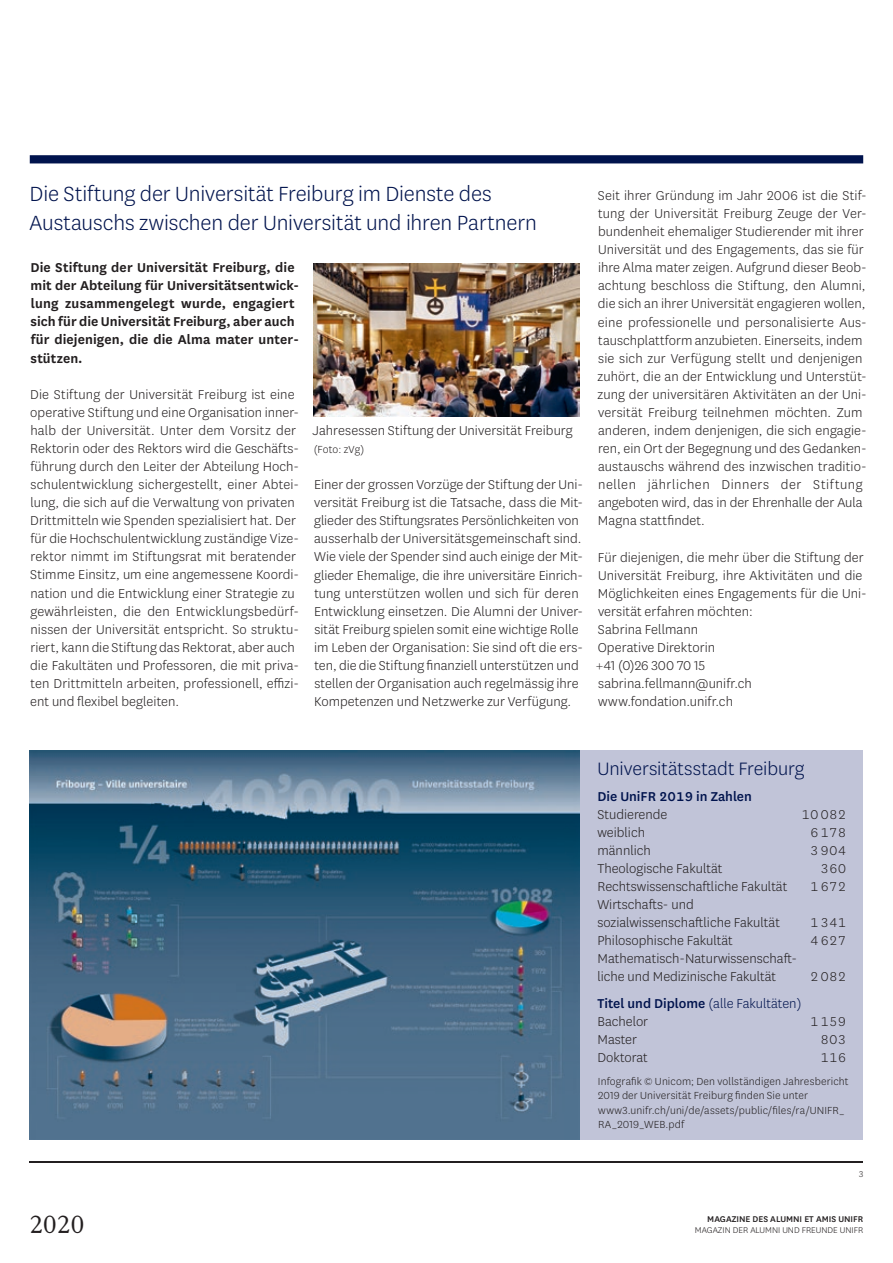
<style>
.page{position:relative;width:893px;height:1263px;background:#fff}
.page>*{position:absolute;margin:0;border:0;box-sizing:border-box;transform-origin:0 0}
.t1{font:27px "Korpus A";color:#231f20}
.t2{font:300 24px/28.8px "National Uni Fr";letter-spacing:-.005em;color:#00134d}
.t3{font:300 21px "National Uni Fr";letter-spacing:-.005em;color:#00134d}
.t4{font:300 15px/18.1px "National Uni Fr";letter-spacing:.005em;color:#231f20}
.t5{font:600 15px/18px "National Uni Fr";letter-spacing:.005em;color:#231f20}
.t6{font:300 15px/18px "National Uni Fr";color:#00134d}
.t7{font:500 15px "National Uni Fr";color:#00134d}
.t8{font:300 12px/14.4px "National Uni Fr";letter-spacing:.01em;color:#231f20}
.t9{font:300 9.75px "National Uni Fr";color:#231f20}
.t10{font:500 9.75px "National Uni Fr";color:#231f20}
.s1{font-weight:500}
.s2{color:#231f20}
</style>
<div class="page">
<hr style="left:30px;top:1161px;width:833px;height:1px;background:#231f20">
<div style="left:30px;top:155px;width:833px;height:8px;background:#00134d"></div>
<img style="left:314px;top:264px;width:265px;height:153px">
<div style="left:579px;top:750px;width:284px;height:390px;background:#c1c4d8"></div>
<img style="left:30px;top:750px;width:549px;height:389px">
<h2 class="t2" style="left:29px;top:179px;width:509px">Die Stiftung der Universität Freiburg im Dienste des<br>Austauschs zwischen der Universität und ihren Partnern</h2>
<p class="t5" style="left:30px;top:258px;width:270px">Die Stiftung der Universität Freiburg, die mit der Abteilung für Universitätsentwick&shy;lung zusammengelegt wurde, engagiert sich für die Universität Freiburg, aber auch für diejenigen, die die Alma mater unter&shy;stützen.</p>
<p class="t4" style="left:30px;top:385px;width:270px">Die Stiftung der Universität Freiburg ist eine operative Stiftung und eine Organisation inner&shy;halb der Universität. Unter dem Vorsitz der Rektorin oder des Rektors wird die Geschäfts&shy;führung durch den Leiter der Abteilung Hoch&shy;schulentwicklung sichergestellt, einer Abtei&shy;lung, die sich auf die Verwaltung von privaten Drittmitteln wie Spenden spezialisiert hat. Der für die Hochschulentwicklung zuständige Vize&shy;rektor nimmt im Stiftungsrat mit beratender Stimme Einsitz, um eine angemessene Koordi&shy;nation und die Entwicklung einer Strategie zu gewährleisten, die den Entwicklungsbedürf&shy;nissen der Universität entspricht. So struktu&shy;riert, kann die Stiftung das Rektorat, aber auch die Fakultäten und Professoren, die mit priva&shy;ten Drittmitteln arbeiten, professionell, effizi&shy;ent und flexibel begleiten.</p>
<p class="t4" style="left:313px;top:421px;width:262px">Jahresessen Stiftung der Universität Freiburg</p>
<p class="t8" style="left:314px;top:442px;width:52px">(Foto: zVg)</p>
<p class="t4" style="left:314px;top:475px;width:270px">Einer der grossen Vorzüge der Stiftung der Uni&shy;versität Freiburg ist die Tatsache, dass die Mit&shy;glieder des Stiftungsrates Persönlichkeiten von ausserhalb der Universitätsgemeinschaft sind.<br>Wie viele der Spender sind auch einige der Mit&shy;glieder Ehemalige, die ihre universitäre Einrich&shy;tung unterstützen wollen und sich für deren Entwicklung einsetzen. Die Alumni der Univer&shy;sität Freiburg spielen somit eine wichtige Rolle im Leben der Organisation: Sie sind oft die ers&shy;ten, die die Stiftung finanziell unterstützen und stellen der Organisation auch regelmässig ihre Kompetenzen und Netzwerke zur Verfügung.</p>
<p class="t4" style="left:598px;top:186px;width:271px">Seit ihrer Gründung im Jahr 2006 ist die Stif&shy;tung der Universität Freiburg Zeuge der Ver&shy;bundenheit ehemaliger Studierender mit ihrer Universität und des Engagements, das sie für ihre Alma mater zeigen. Aufgrund dieser Beob&shy;achtung beschloss die Stiftung, den Alumni, die sich an ihrer Universität engagieren wollen, eine professionelle und personalisierte Aus&shy;tauschplattform anzubieten. Einerseits, indem sie sich zur Verfügung stellt und denjenigen zuhört, die an der Entwicklung und Unterstüt&shy;zung der universitären Aktivitäten an der Uni&shy;versität Freiburg teilnehmen möchten. Zum anderen, indem denjenigen, die sich engagie&shy;ren, ein Ort der Begegnung und des Gedanken&shy;austauschs während des inzwischen traditio&shy;nellen jährlichen Dinners der Stiftung angeboten wird, das in der Ehrenhalle der Aula Magna stattfindet.</p>
<p class="t4" style="left:596px;top:547px;width:272px">Für diejenigen, die mehr über die Stiftung der<br>Universität Freiburg, ihre Aktivitäten und die<br>Möglichkeiten eines Engagements für die Uni&shy;versität erfahren möchten:<br>Sabrina Fellmann<br>Operative Direktorin<br>+41 (0)26 300 70 15<br>sabrina.fellmann@unifr.ch www.fondation.unifr.ch</p>
<h1 class="t1" style="left:30px;top:1209px;width:56px">2020</h1>
<h3 class="t3" style="left:598px;top:755px;width:208px">Universitätsstadt Freiburg</h3>
<p class="t7" style="left:597px;top:786px;width:156px">Die UniFR 2019 in Zahlen</p>
<p class="t4" style="left:597px;top:805px;width:71px">Studierende</p>
<p class="t4" style="left:801px;top:805px;width:46px">10 082</p>
<p class="t4" style="left:597px;top:823px;width:49px">weiblich</p>
<p class="t4" style="left:810px;top:823px;width:38px">6 178</p>
<p class="t4" style="left:597px;top:841px;width:55px">männlich</p>
<p class="t4" style="left:810px;top:841px;width:38px">3 904</p>
<p class="t4" style="left:597px;top:859px;width:126px">Theologische Fakultät</p>
<p class="t4" style="left:820px;top:859px;width:27px">360</p>
<p class="t4" style="left:597px;top:877px;width:191px">Rechtswissenschaftliche Fakultät</p>
<p class="t4" style="left:810px;top:877px;width:38px">1 672</p>
<p class="t4" style="left:597px;top:895px;width:184px">Wirtschafts- und sozialwissenschaftliche Fakultät</p>
<p class="t4" style="left:810px;top:913px;width:38px">1 341</p>
<p class="t4" style="left:597px;top:931px;width:137px">Philosophische Fakultät</p>
<p class="t4" style="left:810px;top:931px;width:38px">4 627</p>
<p class="t4" style="left:597px;top:949px;width:201px">Mathematisch-Naturwissenschaft&shy;liche und Medizinische Fakultät</p>
<p class="t4" style="left:810px;top:967px;width:38px">2 082</p>
<p class="t6" style="left:597px;top:994px;width:206px"><span class="s1">Titel und Diplome</span> (alle Fakultäten)<br><span class="s2">Bachelor</span></p>
<p class="t4" style="left:810px;top:1012px;width:38px">1 159</p>
<p class="t4" style="left:597px;top:1030px;width:41px">Master</p>
<p class="t4" style="left:820px;top:1030px;width:27px">803</p>
<p class="t4" style="left:597px;top:1048px;width:52px">Doktorat</p>
<p class="t4" style="left:820px;top:1048px;width:27px">116</p>
<p class="t8" style="left:598px;top:1073px;width:252px">Infografik © Unicom; Den vollständigen Jahresbericht 2019 der Universität Freiburg finden Sie unter www3.unifr.ch/uni/de/assets/public/files/ra/UNIFR_ RA_2019_WEB.pdf</p>
<p class="t9" style="left:859px;top:1168px;width:6px">3</p>
<p class="t10" style="left:707px;top:1212px;width:157px">MAGAZINE DES ALUMNI ET AMIS UNIFR</p>
<p class="t9" style="left:695px;top:1224px;width:170px">MAGAZIN DER ALUMNI UND FREUNDE UNIFR</p>
</div>
